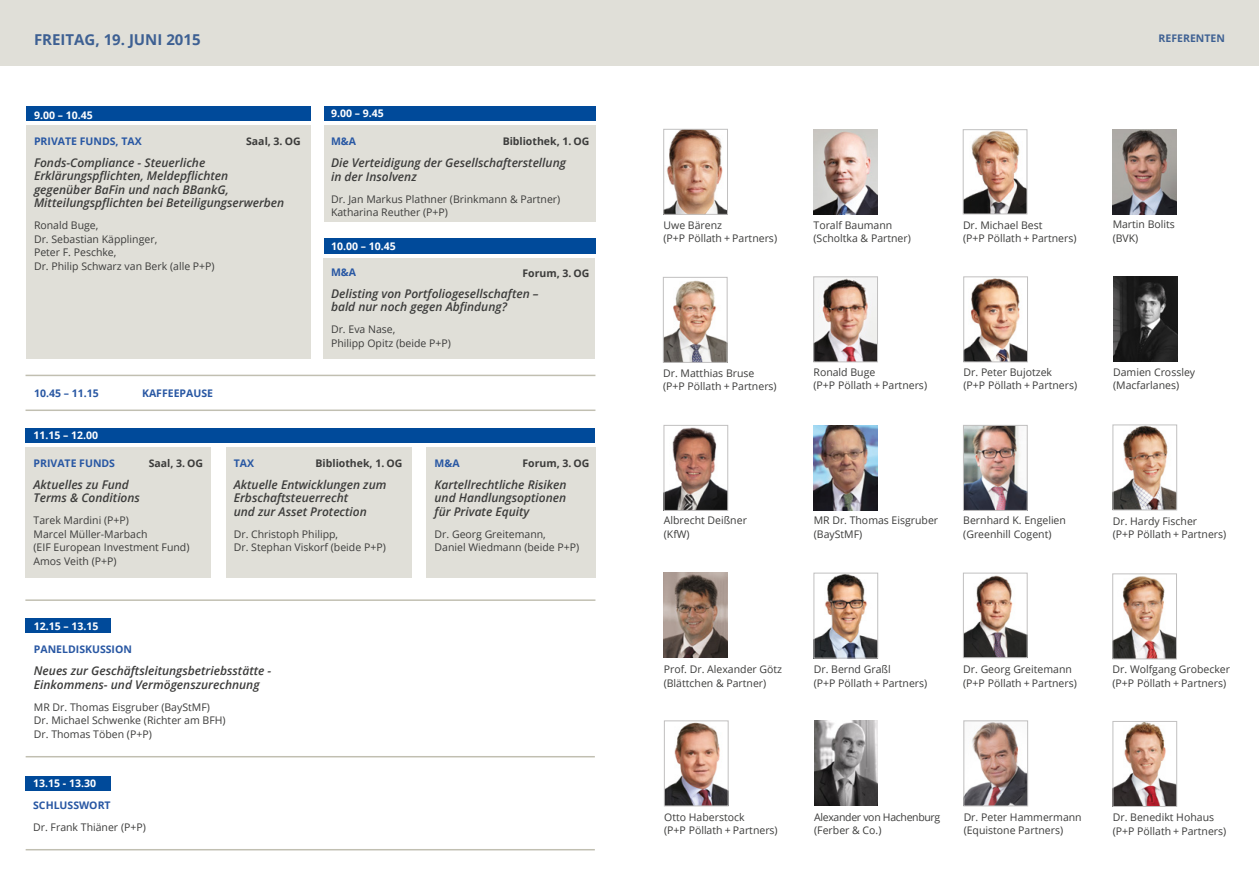
<style>
.page{position:relative;width:1259px;height:893px;background:#fff}
.page>*{position:absolute;margin:0;border:0;box-sizing:border-box;transform-origin:0 0}
.headline{font:700 15px "Open Sans";color:#2857a3}
.Headline_2{font:italic 600 12px/13.5px "Open Sans";color:#3c3c3b}
.copy{font:10.5px/13.5px "Open Sans";color:#3c3c3b}
.headline-2{font:700 10.5px "Open Sans";color:#2857a3}
.raum{font:700 10.5px "Open Sans";color:#3c3c3b}
.uhrzeit{font:700 10.5px "Open Sans";color:#fff}
.uhrzeit-2{font:700 10.5px "Open Sans";color:#2857a3}
.copy-2{font:10.5px/13.5px "Open Sans";letter-spacing:-.03em;color:#3c3c3b}
.headline-3{font:10.5px "Open Sans";color:#3c3c3b}
.s1{color:#fff}
</style>
<div class="page">
<div style="left:26px;top:106px;width:284px;height:15px;background:#004a9a"></div>
<div style="left:323px;top:106px;width:272px;height:15px;background:#004a9a"></div>
<div style="left:323px;top:239px;width:272px;height:15px;background:#004a9a"></div>
<div style="left:26px;top:125px;width:284px;height:233px;background:#e0dfd8"></div>
<div style="left:323px;top:125px;width:272px;height:97px;background:#e0dfd8"></div>
<div style="left:323px;top:258px;width:272px;height:100px;background:#e0dfd8"></div>
<div style="left:26px;top:447px;width:185px;height:131px;background:#e0dfd8"></div>
<div style="left:226px;top:447px;width:185px;height:131px;background:#e0dfd8"></div>
<div style="left:426px;top:447px;width:169px;height:131px;background:#e0dfd8"></div>
<div style="left:26px;top:428px;width:569px;height:15px;background:#004a9a"></div>
<div style="left:25px;top:618px;width:85px;height:15px;background:#004a9a"></div>
<hr style="left:25px;top:599px;width:570px;height:2px;background:#837f63">
<hr style="left:26px;top:756px;width:569px;height:1px;background:#837f63">
<hr style="left:26px;top:849px;width:569px;height:1px;background:#837f63">
<div style="left:26px;top:776px;width:85px;height:15px;background:#004a9a"></div>
<img style="left:666px;top:427px;width:60px;height:82px">
<div style="left:664px;top:425px;width:64px;height:86px;border:1px solid #c1c0c0"></div>
<img style="left:965px;top:131px;width:60px;height:81px">
<div style="left:963px;top:129px;width:64px;height:85px;border:1px solid #c1c0c0"></div>
<img style="left:665px;top:131px;width:60px;height:82px">
<div style="left:663px;top:129px;width:64px;height:86px;border:1px solid #c1c0c0"></div>
<img style="left:965px;top:723px;width:61px;height:81px">
<div style="left:963px;top:721px;width:65px;height:85px;border:1px solid #c1c0c0"></div>
<img style="left:1114px;top:427px;width:61px;height:81px">
<div style="left:1112px;top:425px;width:65px;height:85px;border:1px solid #c1c0c0"></div>
<img style="left:665px;top:280px;width:60px;height:81px">
<div style="left:663px;top:277px;width:64px;height:86px;border:1px solid #c1c0c0"></div>
<img style="left:815px;top:279px;width:60px;height:81px">
<div style="left:813px;top:277px;width:64px;height:85px;border:1px solid #c1c0c0"></div>
<img style="left:666px;top:723px;width:60px;height:81px">
<div style="left:664px;top:721px;width:64px;height:85px;border:1px solid #c1c0c0"></div>
<img style="left:813px;top:129px;width:64px;height:85px">
<img style="left:1113px;top:277px;width:64px;height:85px">
<img style="left:965px;top:427px;width:60px;height:82px">
<div style="left:963px;top:425px;width:64px;height:86px;border:1px solid #c1c0c0"></div>
<img style="left:814px;top:721px;width:64px;height:85px">
<img style="left:815px;top:575px;width:61px;height:81px">
<div style="left:813px;top:573px;width:65px;height:85px;border:1px solid #c1c0c0"></div>
<img style="left:965px;top:279px;width:60px;height:81px">
<div style="left:963px;top:277px;width:64px;height:85px;border:1px solid #c1c0c0"></div>
<img style="left:664px;top:573px;width:63px;height:85px">
<img style="left:814px;top:425px;width:63px;height:85px">
<img style="left:1114px;top:576px;width:60px;height:81px">
<div style="left:1112px;top:574px;width:64px;height:85px;border:1px solid #c1c0c0"></div>
<img style="left:965px;top:575px;width:60px;height:81px">
<div style="left:963px;top:573px;width:64px;height:85px;border:1px solid #c1c0c0"></div>
<hr style="left:26px;top:375px;width:569px;height:1px;background:#837f63">
<hr style="left:26px;top:410px;width:569px;height:1px;background:#837f63">
<div style="left:0;top:0;width:1259px;height:65px;background:#e0dfd8"></div>
<img style="left:1112px;top:129px;width:64px;height:85px">
<img style="left:1114px;top:723px;width:61px;height:82px">
<div style="left:1112px;top:721px;width:65px;height:86px;border:1px solid #c1c0c0"></div>
<p class="headline" style="left:34px;top:29px;width:168px">FREITAG, 19. JUNI 2015</p>
<p class="uhrzeit" style="left:331px;top:106px;width:54px">9.00 – 9.45</p>
<p class="uhrzeit-2" style="left:331px;top:134px;width:27px">M&amp;A</p>
<p class="Headline_2" style="left:331px;top:156px;width:236px">Die Verteidigung der Gesellschafterstellung in der Insolvenz</p>
<p class="copy" style="left:331px;top:192px;width:231px">Dr. Jan Markus Plathner (Brinkmann &amp; Partner)</p>
<p class="copy" style="left:331px;top:205px;width:118px">Katharina Reuther (P+P)</p>
<p class="uhrzeit" style="left:331px;top:238px;width:66px">10.00 – 10.45</p>
<p class="headline-2" style="left:331px;top:265px;width:27px">M&amp;A</p>
<p class="Headline_2" style="left:331px;top:287px;width:209px">Delisting von Portfoliogesellschaften – bald nur noch gegen Abfindung?</p>
<p class="copy" style="left:331px;top:323px;width:66px">Dr. Eva Nase,</p>
<p class="copy" style="left:331px;top:336px;width:121px">Philipp Opitz (beide P+P)</p>
<p class="uhrzeit" style="left:34px;top:107px;width:60px">9.00 – 10.45</p>
<p class="headline-2" style="left:34px;top:134px;width:109px">PRIVATE FUNDS, TAX</p>
<p class="Headline_2" style="left:34px;top:156px;width:252px">Fonds-Compliance - Steuerliche Erklärungspflichten, Meldepflichten gegenüber BaFin und nach BBankG, Mitteilungspflichten bei Beteiligungserwerben</p>
<p class="copy" style="left:34px;top:219px;width:66px">Ronald Buge,</p>
<p class="copy" style="left:34px;top:232px;width:125px">Dr. Sebastian Käpplinger,</p>
<p class="copy" style="left:34px;top:246px;width:84px">Peter F. Peschke,</p>
<p class="copy" style="left:34px;top:259px;width:182px">Dr. Philip Schwarz van Berk (alle P+P)</p>
<p class="raum" style="left:246px;top:134px;width:56px">Saal, 3. OG</p>
<p class="raum" style="left:503px;top:134px;width:88px">Bibliothek, 1. OG</p>
<p class="raum" style="left:522px;top:265px;width:69px">Forum, 3. OG</p>
<p class="headline-2" style="left:34px;top:385px;width:66px">10.45 – 11.15</p>
<p class="headline-2" style="left:142px;top:385px;width:72px">KAFFEEPAUSE</p>
<p class="uhrzeit" style="left:34px;top:428px;width:66px">11.15 – 12.00</p>
<p class="uhrzeit-2" style="left:34px;top:456px;width:83px">PRIVATE FUNDS</p>
<p class="Headline_2" style="left:34px;top:477px;width:108px">Aktuelles zu Fund<br>Terms &amp; Conditions</p>
<p class="copy" style="left:34px;top:514px;width:97px">Tarek Mardini (P+P)</p>
<p class="copy" style="left:34px;top:527px;width:115px">Marcel Müller-Marbach</p>
<p class="copy" style="left:34px;top:541px;width:157px">(EIF European Investment Fund)</p>
<p class="copy" style="left:34px;top:554px;width:85px">Amos Veith (P+P)</p>
<p class="raum" style="left:149px;top:456px;width:56px">Saal, 3. OG</p>
<p class="raum" style="left:315px;top:456px;width:88px">Bibliothek, 1. OG</p>
<p class="raum" style="left:522px;top:456px;width:69px">Forum, 3. OG</p>
<p class="headline-2" style="left:434px;top:456px;width:27px">M&amp;A</p>
<p class="Headline_2" style="left:434px;top:477px;width:133px;text-align:justify">Kartellrechtliche Risiken und Handlungsoptionen für Private Equity</p>
<p class="copy" style="left:434px;top:527px;width:146px">Dr. Georg Greitemann,<br>Daniel Wiedmann (beide P+P)</p>
<p class="headline-2" style="left:234px;top:456px;width:22px">TAX</p>
<p class="Headline_2" style="left:234px;top:477px;width:154px">Aktuelle Entwicklungen zum<br>Erbschaftsteuerrecht<br>und zur Asset Protection</p>
<p class="copy" style="left:234px;top:527px;width:153px">Dr. Christoph Philipp,<br>Dr. Stephan Viskorf (beide P+P)</p>
<p class="uhrzeit" style="left:34px;top:618px;width:66px">12.15 – 13.15</p>
<p class="uhrzeit-2" style="left:34px;top:642px;width:187px">PANELDISKUSSION <span class="s1">Paneldiskussion</span></p>
<p class="Headline_2" style="left:34px;top:664px;width:239px">Neues zur Geschäftsleitungsbetriebsstätte -<br>Einkommens- und Vermögenszurechnung</p>
<p class="copy" style="left:34px;top:700px;width:177px">MR Dr. Thomas Eisgruber (BayStMF)</p>
<p class="copy" style="left:34px;top:713px;width:193px">Dr. Michael Schwenke (Richter am BFH)</p>
<p class="copy" style="left:34px;top:727px;width:119px">Dr. Thomas Töben (P+P)</p>
<p class="uhrzeit" style="left:33px;top:776px;width:64px">13.15 - 13.30</p>
<p class="headline-2" style="left:33px;top:798px;width:79px">SCHLUSSWORT</p>
<p class="headline-3" style="left:33px;top:820px;width:114px">Dr. Frank Thiäner (P+P)</p>
<p class="headline-2" style="left:1158px;top:31px;width:68px">REFERENTEN</p>
<p class="copy" style="left:663px;top:218px;width:115px">Uwe Bärenz<br>(P+P Pöllath + Partners)</p>
<p class="copy" style="left:813px;top:218px;width:99px">Toralf Baumann (Scholtka &amp; Partner)</p>
<p class="copy" style="left:963px;top:218px;width:81px">Dr. Michael Best</p>
<p class="copy" style="left:963px;top:231px;width:115px">(P+P Pöllath + Partners)</p>
<p class="copy" style="left:1112px;top:218px;width:64px">Martin Bolits</p>
<p class="copy" style="left:1112px;top:231px;width:27px">(BVK)</p>
<p class="copy" style="left:663px;top:366px;width:115px">Dr. Matthias Bruse (P+P Pöllath + Partners)</p>
<p class="copy" style="left:813px;top:365px;width:115px">Ronald Buge<br>(P+P Pöllath + Partners)</p>
<p class="copy" style="left:963px;top:365px;width:90px">Dr. Peter Bujotzek</p>
<p class="copy" style="left:963px;top:379px;width:115px">(P+P Pöllath + Partners)</p>
<p class="copy" style="left:1113px;top:365px;width:84px">Damien Crossley (Macfarlanes)</p>
<p class="copy" style="left:664px;top:514px;width:85px">Albrecht Deißner (KfW)</p>
<p class="copy" style="left:814px;top:514px;width:126px">MR Dr. Thomas Eisgruber (BayStMF)</p>
<p class="copy" style="left:963px;top:514px;width:104px">Bernhard K. Engelien (Greenhill Cogent)</p>
<p class="copy" style="left:1112px;top:514px;width:115px">Dr. Hardy Fischer<br>(P+P Pöllath + Partners)</p>
<p class="copy" style="left:664px;top:662px;width:120px">Prof. Dr. Alexander Götz (Blättchen &amp; Partner)</p>
<p class="copy" style="left:813px;top:662px;width:79px">Dr. Bernd Graßl</p>
<p class="copy" style="left:813px;top:676px;width:115px">(P+P Pöllath + Partners)</p>
<p class="copy" style="left:963px;top:662px;width:115px">Dr. Georg Greitemann (P+P Pöllath + Partners)</p>
<p class="copy" style="left:1112px;top:662px;width:119px">Dr. Wolfgang Grobecker (P+P Pöllath + Partners)</p>
<p class="copy" style="left:664px;top:810px;width:115px">Otto Haberstock<br>(P+P Pöllath + Partners)</p>
<p class="copy-2" style="left:814px;top:810px;width:128px">Alexander von Hachenburg (Ferber &amp; Co.)</p>
<p class="copy" style="left:963px;top:810px;width:120px">Dr. Peter Hammermann (Equistone Partners)</p>
<p class="copy" style="left:1112px;top:810px;width:103px">Dr. Benedikt Hohaus</p>
<p class="copy" style="left:1112px;top:824px;width:115px">(P+P Pöllath + Partners)</p>
</div>
